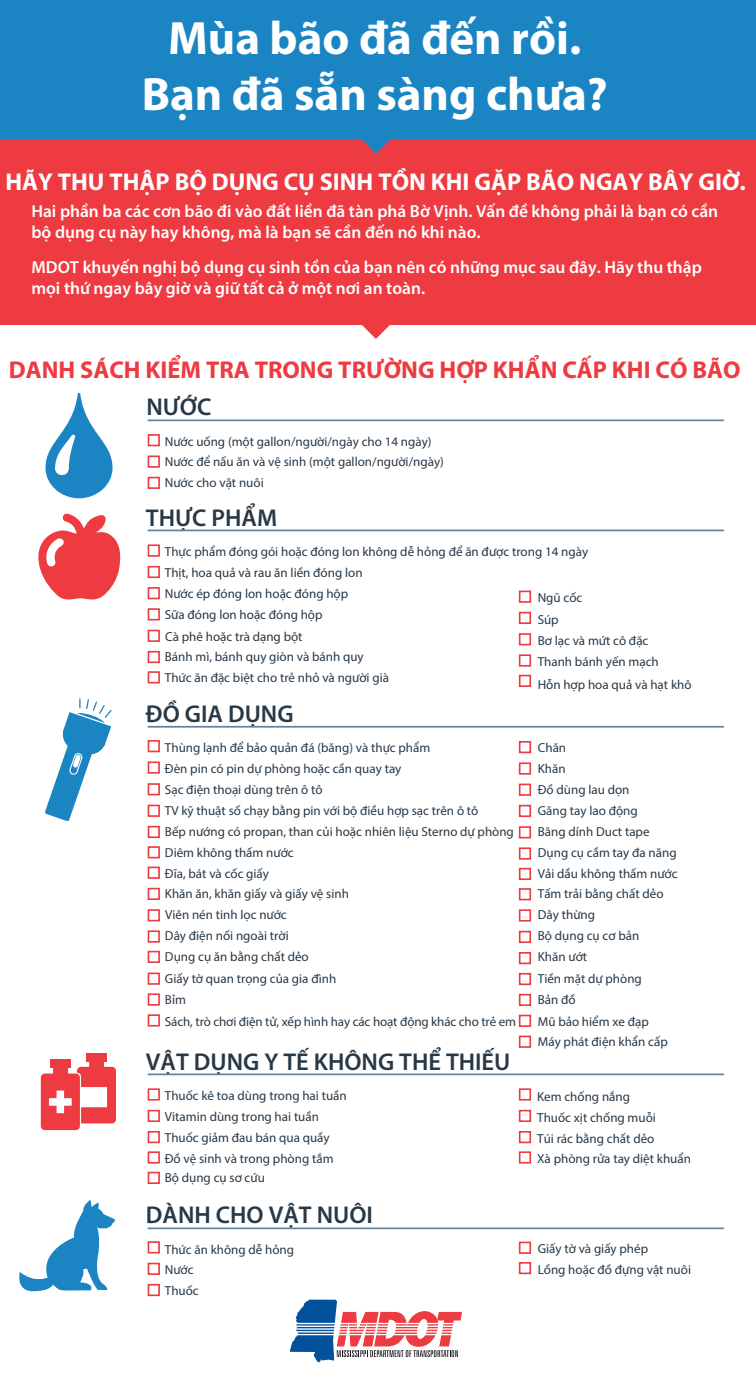
<style>
.page{position:relative;width:756px;height:1386px;background:#fff}
.page>*{position:absolute;margin:0;border:0;box-sizing:border-box;transform-origin:0 0}
.t1{font:700 46.9px/56.4px "Myriad Pro";color:#fff;text-align:center}
.t2{font:600 24.32px "Myriad Pro";color:#273846}
.t3{font:700 24.32px "Myriad Pro";color:#fff}
.t4{font:700 24.32px "Myriad Pro";color:#ee3a41}
.t5{font:600 17.32px/20.8px "Myriad Pro";color:#fff}
.t6{font:13.12px/20.8px "Myriad Pro";color:#273846}
</style>
<div class="page">
<div style="left:148px;top:544px;width:12px;height:13px;border:2px solid #ee3a41"></div>
<div style="left:148px;top:608px;width:12px;height:13px;border:2px solid #ee3a41"></div>
<div style="left:519px;top:612px;width:12px;height:12px;border:2px solid #ee3a41"></div>
<div style="left:148px;top:566px;width:12px;height:12px;border:2px solid #ee3a41"></div>
<div style="left:148px;top:630px;width:12px;height:12px;border:2px solid #ee3a41"></div>
<div style="left:519px;top:633px;width:12px;height:12px;border:2px solid #ee3a41"></div>
<div style="left:148px;top:587px;width:12px;height:12px;border:2px solid #ee3a41"></div>
<div style="left:519px;top:591px;width:12px;height:12px;border:2px solid #ee3a41"></div>
<div style="left:148px;top:651px;width:12px;height:12px;border:2px solid #ee3a41"></div>
<div style="left:519px;top:654px;width:12px;height:13px;border:2px solid #ee3a41"></div>
<div style="left:148px;top:671px;width:12px;height:13px;border:2px solid #ee3a41"></div>
<div style="left:519px;top:675px;width:12px;height:12px;border:2px solid #ee3a41"></div>
<hr style="left:148px;top:530px;width:576px;height:1px;background:#62829e">
<svg style="left:46px;top:393px;width:67px;height:105px"></svg>
<hr style="left:148px;top:419px;width:576px;height:2px;background:#62829e">
<hr style="left:148px;top:726px;width:576px;height:2px;background:#62829e">
<svg style="left:45px;top:698px;width:67px;height:123px"></svg>
<hr style="left:148px;top:1074px;width:576px;height:1px;background:#62829e">
<div style="left:50px;top:1059px;width:21px;height:9px;background:#ee3a41"></div>
<svg style="left:41px;top:1062px;width:75px;height:68px"></svg>
<div style="left:86px;top:1053px;width:21px;height:9px;background:#ee3a41"></div>
<hr style="left:148px;top:1227px;width:576px;height:2px;background:#62829e">
<svg style="left:19px;top:1200px;width:96px;height:91px"></svg>
<div style="left:0;top:90px;width:756px;height:234px;background:#ee3a41"></div>
<div style="left:0;top:0;width:756px;height:139px;background:#1b85c4"></div>
<svg style="left:361px;top:139px;width:30px;height:15px"></svg>
<svg style="left:357px;top:324px;width:38px;height:15px"></svg>
<div style="left:148px;top:434px;width:12px;height:12px;border:2px solid #ee3a41"></div>
<div style="left:148px;top:456px;width:12px;height:12px;border:2px solid #ee3a41"></div>
<div style="left:148px;top:477px;width:12px;height:12px;border:2px solid #ee3a41"></div>
<div style="left:148px;top:740px;width:12px;height:12px;border:2px solid #ee3a41"></div>
<div style="left:148px;top:783px;width:12px;height:12px;border:2px solid #ee3a41"></div>
<div style="left:148px;top:761px;width:12px;height:13px;border:2px solid #ee3a41"></div>
<div style="left:148px;top:805px;width:12px;height:12px;border:2px solid #ee3a41"></div>
<div style="left:148px;top:826px;width:12px;height:12px;border:2px solid #ee3a41"></div>
<div style="left:148px;top:846px;width:12px;height:12px;border:2px solid #ee3a41"></div>
<div style="left:148px;top:888px;width:12px;height:12px;border:2px solid #ee3a41"></div>
<div style="left:148px;top:909px;width:12px;height:12px;border:2px solid #ee3a41"></div>
<div style="left:148px;top:867px;width:12px;height:12px;border:2px solid #ee3a41"></div>
<div style="left:148px;top:930px;width:12px;height:13px;border:2px solid #ee3a41"></div>
<div style="left:148px;top:951px;width:12px;height:12px;border:2px solid #ee3a41"></div>
<div style="left:148px;top:973px;width:12px;height:12px;border:2px solid #ee3a41"></div>
<div style="left:519px;top:741px;width:12px;height:12px;border:2px solid #ee3a41"></div>
<div style="left:519px;top:805px;width:12px;height:12px;border:2px solid #ee3a41"></div>
<div style="left:519px;top:762px;width:12px;height:13px;border:2px solid #ee3a41"></div>
<div style="left:519px;top:826px;width:12px;height:12px;border:2px solid #ee3a41"></div>
<div style="left:519px;top:784px;width:12px;height:12px;border:2px solid #ee3a41"></div>
<div style="left:519px;top:847px;width:12px;height:13px;border:2px solid #ee3a41"></div>
<div style="left:519px;top:868px;width:12px;height:12px;border:2px solid #ee3a41"></div>
<div style="left:519px;top:909px;width:12px;height:13px;border:2px solid #ee3a41"></div>
<div style="left:519px;top:931px;width:12px;height:12px;border:2px solid #ee3a41"></div>
<div style="left:519px;top:888px;width:12px;height:12px;border:2px solid #ee3a41"></div>
<div style="left:519px;top:952px;width:12px;height:12px;border:2px solid #ee3a41"></div>
<div style="left:148px;top:1088px;width:12px;height:13px;border:2px solid #ee3a41"></div>
<div style="left:148px;top:1110px;width:12px;height:12px;border:2px solid #ee3a41"></div>
<div style="left:148px;top:1131px;width:12px;height:12px;border:2px solid #ee3a41"></div>
<div style="left:148px;top:1151px;width:12px;height:13px;border:2px solid #ee3a41"></div>
<div style="left:148px;top:1172px;width:12px;height:12px;border:2px solid #ee3a41"></div>
<div style="left:519px;top:1088px;width:12px;height:13px;border:2px solid #ee3a41"></div>
<div style="left:519px;top:1110px;width:12px;height:12px;border:2px solid #ee3a41"></div>
<div style="left:519px;top:1131px;width:12px;height:12px;border:2px solid #ee3a41"></div>
<div style="left:519px;top:1151px;width:12px;height:13px;border:2px solid #ee3a41"></div>
<div style="left:148px;top:1241px;width:12px;height:13px;border:2px solid #ee3a41"></div>
<div style="left:148px;top:1263px;width:12px;height:12px;border:2px solid #ee3a41"></div>
<div style="left:148px;top:1284px;width:12px;height:12px;border:2px solid #ee3a41"></div>
<div style="left:519px;top:1242px;width:12px;height:12px;border:2px solid #ee3a41"></div>
<div style="left:519px;top:1262px;width:12px;height:12px;border:2px solid #ee3a41"></div>
<svg style="left:38px;top:514px;width:83px;height:86px"></svg>
<div style="left:519px;top:973px;width:12px;height:12px;border:2px solid #ee3a41"></div>
<div style="left:148px;top:993px;width:12px;height:13px;border:2px solid #ee3a41"></div>
<div style="left:519px;top:994px;width:12px;height:12px;border:2px solid #ee3a41"></div>
<div style="left:148px;top:1014px;width:12px;height:13px;border:2px solid #ee3a41"></div>
<div style="left:519px;top:1015px;width:12px;height:12px;border:2px solid #ee3a41"></div>
<div style="left:519px;top:1036px;width:12px;height:12px;border:2px solid #ee3a41"></div>
<svg style="left:290px;top:1300px;width:172px;height:63px"></svg>
<p class="t1" style="left:142px;top:8px;width:468px">Mùa bão đã đến rồi.<br>Bạn đã sẵn sàng chưa?</p>
<p class="t3" style="left:5px;top:166px;width:742px">HÃY THU THẬP BỘ DỤNG CỤ SINH TỒN KHI GẶP BÃO NGAY BÂY GIỜ.</p>
<p class="t5" style="left:31px;top:201px;width:688px">Hai phần ba các cơn bão đi vào đất liền đã tàn phá Bờ Vịnh. Vấn đề không phải là bạn có cần bộ dụng cụ này hay không, mà là bạn sẽ cần đến nó khi nào.</p>
<p class="t5" style="left:31px;top:256px;width:672px">MDOT khuyến nghị bộ dụng cụ sinh tồn của bạn nên có những mục sau đây. Hãy thu thập mọi thứ ngay bây giờ và giữ tất cả ở một nơi an toàn.</p>
<p class="t4" style="left:9px;top:354px;width:733px">DANH SÁCH KIỂM TRA TRONG TRƯỜNG HỢP KHẨN CẤP KHI CÓ BÃO</p>
<p class="t2" style="left:146px;top:392px;width:67px">NƯỚC</p>
<p class="t6" style="left:165px;top:431px;width:281px">Nước uống (một gallon/người/ngày cho 14 ngày)<br>Nước để nấu ăn và vệ sinh (một gallon/người/ngày)<br>Nước cho vật nuôi</p>
<p class="t2" style="left:146px;top:502px;width:133px">THỰC PHẨM</p>
<p class="t6" style="left:165px;top:541px;width:425px">Thực phẩm đóng gói hoặc đóng lon không dễ hỏng để ăn được trong 14 ngày Thịt, hoa quả và rau ăn liền đóng lon<br>Nước ép đóng lon hoặc đóng hộp<br>Sữa đóng lon hoặc đóng hộp</p>
<p class="t6" style="left:165px;top:646px;width:226px">Bánh mì, bánh quy giòn và bánh quy<br>Thức ăn đặc biệt cho trẻ nhỏ và người già</p>
<p class="t6" style="left:538px;top:586px;width:46px;line-height:22.6px">Ngũ cốc<br>Súp</p>
<p class="t6" style="left:538px;top:630px;width:123px">Bơ lạc và mứt cô đặc<br>Thanh bánh yến mạch</p>
<p class="t6" style="left:538px;top:673px;width:155px">Hỗn hợp hoa quả và hạt khô</p>
<p class="t6" style="left:165px;top:626px;width:139px">Cà phê hoặc trà dạng bột</p>
<p class="t2" style="left:146px;top:698px;width:149px">ĐỒ GIA DỤNG</p>
<p class="t6" style="left:165px;top:737px;width:350px">Thùng lạnh để bảo quản đá (băng) và thực phẩm<br>Đèn pin có pin dự phòng hoặc cần quay tay<br>Sạc điện thoại dùng trên ô tô<br>TV kỹ thuật số chạy bằng pin với bộ điều hợp sạc trên ô tô<br>Bếp nướng có propan, than củi hoặc nhiên liệu Sterno dự phòng Diêm không thấm nước<br>Đĩa, bát và cốc giấy<br>Khăn ăn, khăn giấy và giấy vệ sinh</p>
<p class="t6" style="left:165px;top:925px;width:145px">Dây điện nối ngoài trời<br>Dụng cụ ăn bằng chất dẻo</p>
<p class="t6" style="left:165px;top:904px;width:123px">Viên nén tinh lọc nước</p>
<p class="t6" style="left:538px;top:737px;width:141px">Chăn<br>Khăn<br>Đồ dùng lau dọn<br>Găng tay lao động<br>Băng dính Duct tape<br>Dụng cụ cầm tay đa năng<br>Vải dầu không thấm nước<br>Tấm trải bằng chất dẻo<br>Dây thừng<br>Bộ dụng cụ cơ bản<br>Khăn ướt</p>
<p class="t6" style="left:165px;top:968px;width:173px">Giấy tờ quan trọng của gia đình</p>
<p class="t6" style="left:538px;top:968px;width:106px">Tiền mặt dự phòng</p>
<p class="t6" style="left:165px;top:989px;width:23px">Bỉm</p>
<p class="t6" style="left:538px;top:989px;width:39px">Bản đồ</p>
<p class="t6" style="left:165px;top:1011px;width:353px">Sách, trò chơi điện tử, xếp hình hay các hoạt động khác cho trẻ em</p>
<p class="t6" style="left:538px;top:1012px;width:131px;line-height:19.9px">Mũ bảo hiểm xe đạp<br>Máy phát điện khẩn cấp</p>
<p class="t2" style="left:146px;top:1046px;width:366px">VẬT DỤNG Y TẾ KHÔNG THỂ THIẾU</p>
<p class="t6" style="left:165px;top:1085px;width:183px">Thuốc kê toa dùng trong hai tuần<br>Vitamin dùng trong hai tuần<br>Thuốc giảm đau bán qua quầy<br>Đồ vệ sinh và trong phòng tắm</p>
<p class="t6" style="left:165px;top:1167px;width:102px">Bộ dụng cụ sơ cứu</p>
<p class="t6" style="left:537px;top:1086px;width:155px">Kem chống nắng<br>Thuốc xịt chống muỗi<br>Túi rác bằng chất dẻo<br>Xà phòng rửa tay diệt khuẩn</p>
<p class="t2" style="left:146px;top:1200px;width:229px">DÀNH CHO VẬT NUÔI</p>
<p class="t6" style="left:165px;top:1239px;width:131px">Thức ăn không dễ hỏng<br>Nước<br>Thuốc</p>
<p class="t6" style="left:538px;top:1238px;width:155px">Giấy tờ và giấy phép<br>Lồng hoặc đồ đựng vật nuôi</p>
</div>
